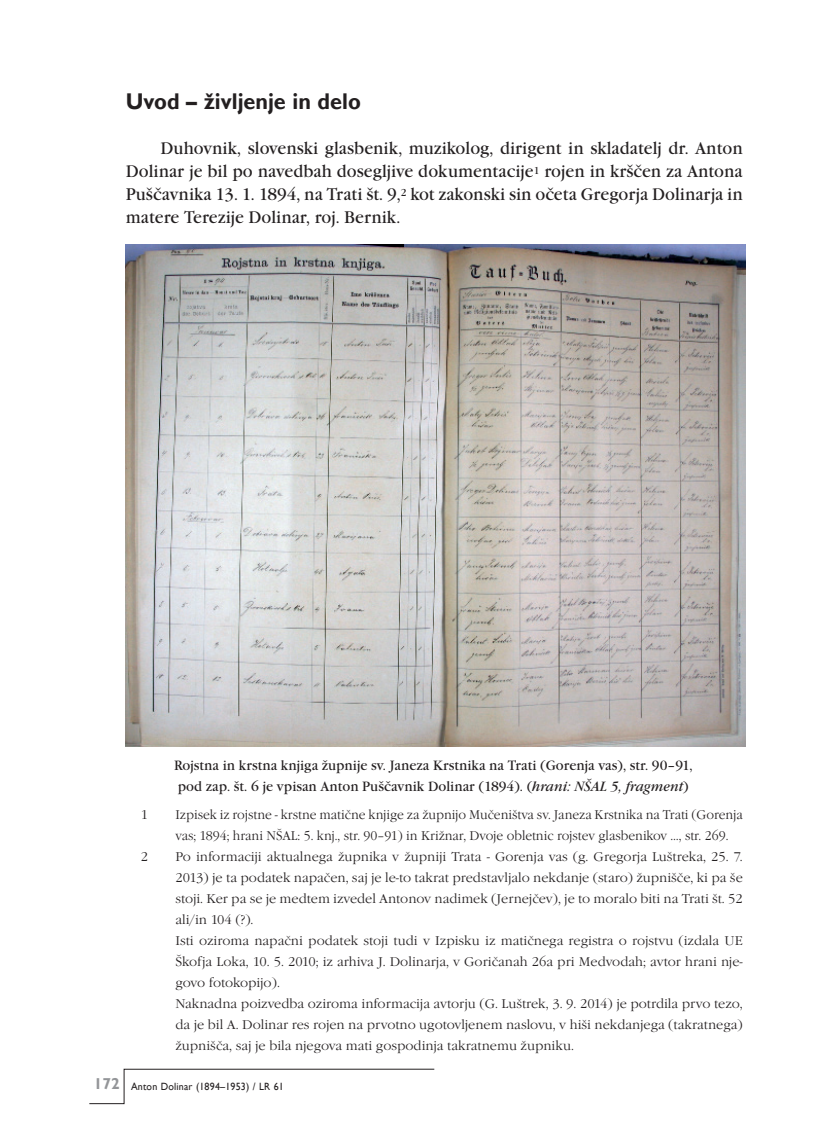
<style>
.page{position:relative;width:819px;height:1141px;background:#fff}
.page>*{position:absolute;margin:0;border:0;box-sizing:border-box;transform-origin:0 0}
.Podnaslov_BOLD_13_R{font:700 22.75px "Gill Sans";color:#231f20;scale:.95 1}
.Body__7_first_line{font:17.5px/22.8px "Garamond Itc TEE";color:#231f20;text-align:justify;scale:.95 1}
.Slika_pride_cyan{font:14px "Garamond Itc TEE";color:#231f20;scale:.95 1}
.Opombe{font:13.12px/21px "Garamond Itc TEE Ligh";color:#231f20;text-align:justify}
.Opombe-2{font:13.12px/21px "Garamond Itc TEE Ligh";color:#231f20;scale:.95 1}
.t1{font:10.5px "Gill Sans";letter-spacing:.02em;color:#231f20;scale:.95 1}
.s1{font-style:italic}
.s2{font-weight:700;font-size:15.75px;color:#939598}
</style>
<div class="page">
<svg style="left:89px;top:1069px;width:345px;height:35px"></svg>
<img style="left:125px;top:244px;width:620px;height:503px">
<p class="Podnaslov_BOLD_13_R" style="left:126px;top:87px;width:249px">Uvod – življenje in delo</p>
<p class="Body__7_first_line" style="left:126px;top:137px;width:651px;text-indent:35px">Duhovnik, slovenski glasbenik, muzikolog, dirigent in skladatelj dr. Anton Dolinar je bil po navedbah dosegljive dokumentacije<sup>1</sup> rojen in krščen za Antona Puščavnika 13. 1. 1894, na Trati št. 9,<sup>2</sup> kot zakonski sin očeta Gregorja Dolinarja in matere Terezije Dolinar, roj. Bernik.</p>
<p class="Slika_pride_cyan" style="left:174px;top:757px;width:547px">Rojstna in krstna knjiga župnije sv. Janeza Krstnika na Trati (Gorenja vas), str. 90–91,</p>
<p class="Slika_pride_cyan" style="left:178px;top:778px;width:539px">pod zap. št. 6 je vpisan Anton Puščavnik Dolinar (1894). (<span class="s1">hrani: NŠAL 5, fragment</span>)</p>
<p class="Opombe" style="left:141px;top:804px;width:9px">1</p>
<p class="Opombe-2" style="left:175px;top:804px;width:598px">Izpisek iz rojstne - krstne matične knjige za župnijo Mučeništva sv. Janeza Krstnika na Trati (Gorenja vas; 1894; hrani NŠAL: 5. knj., str. 90–91) in Križnar, Dvoje obletnic rojstev glasbenikov …, str. 269.</p>
<p class="Opombe" style="left:141px;top:846px;width:9px">2</p>
<p class="Opombe" style="left:175px;top:846px;width:568px">Po informaciji aktualnega župnika v župniji Trata - Gorenja vas (g. Gregorja Luštreka, 25. 7.<br>2013) je ta podatek napačen, saj je le-to takrat predstavljalo nekdanje (staro) župnišče, ki pa še stoji. Ker pa se je medtem izvedel Antonov nadimek (Jernejčev), je to moralo biti na Trati št. 52 ali/in 104 (?).</p>
<p class="Opombe" style="left:175px;top:930px;width:568px">Isti oziroma napačni podatek stoji tudi v Izpisku iz matičnega registra o rojstvu (izdala UE Škofja Loka, 10. 5. 2010; iz arhiva J. Dolinarja, v Goričanah 26a pri Medvodah; avtor hrani nje&shy;govo fotokopijo).</p>
<p class="Opombe" style="left:175px;top:993px;width:568px">Naknadna poizvedba oziroma informacija avtorju (G. Luštrek, 3. 9. 2014) je potrdila prvo tezo, da je bil A. Dolinar res rojen na prvotno ugotovljenem naslovu, v hiši nekdanjega (takratnega) župnišča, saj je bila njegova mati gospodinja takratnemu župniku.</p>
<p class="t1" style="left:94px;top:1080px;width:201px"><span class="s2">172</span> Anton Dolinar (1894–1953) / LR 61</p>
</div>
